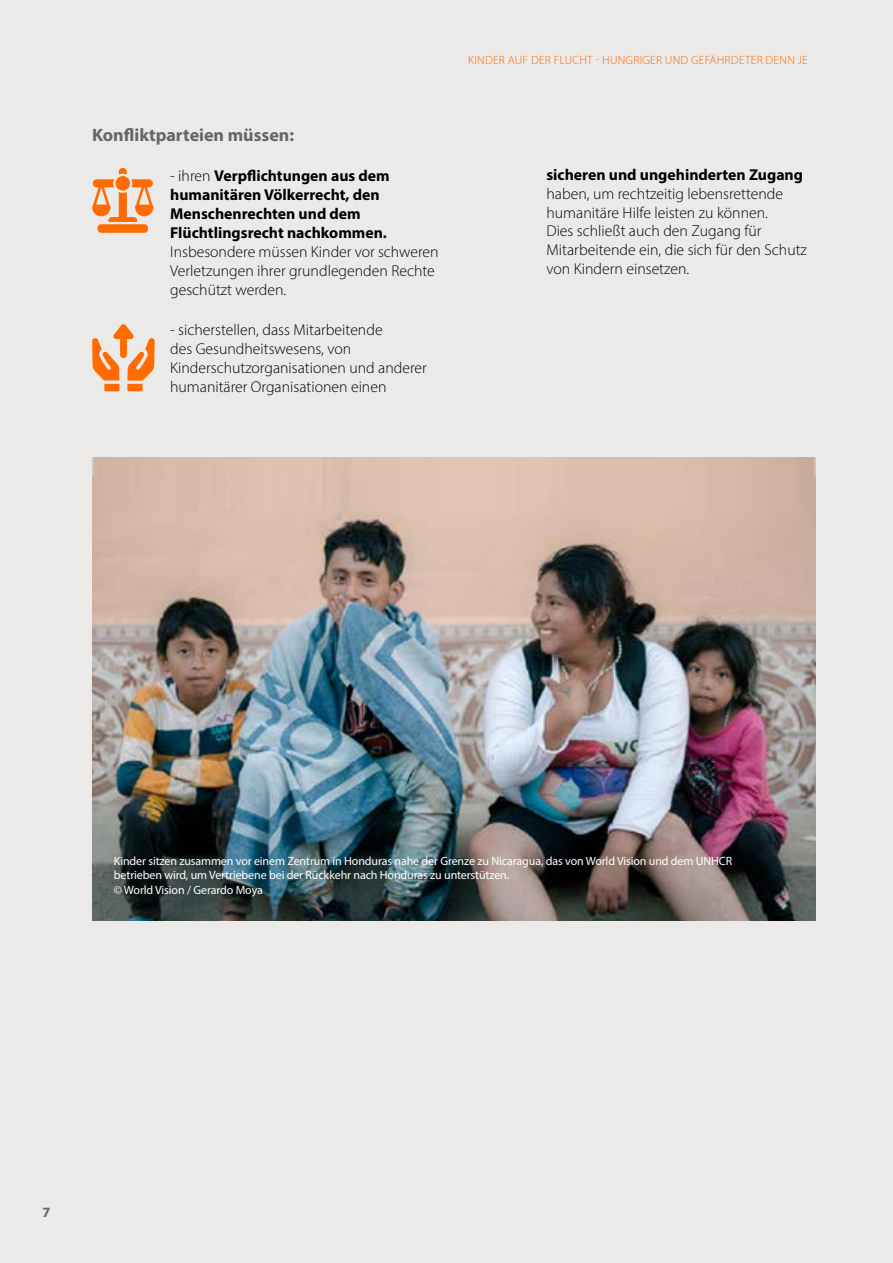
<style>
.page{position:relative;width:893px;height:1263px;background:#ebeae9}
.page>*{position:absolute;margin:0;border:0;box-sizing:border-box;transform-origin:0 0}
.t1{font:700 18px "Myriad Pro";color:#666}
.t2{font:300 15.75px/18.9px "Myriad Pro";color:#000}
.t3{font:700 15.75px/18.9px "Myriad Pro";color:#000}
.t4{font:700 14.25px "Myriad Pro";color:#666766}
.t5{font:12px/14.4px "Myriad Pro";letter-spacing:-.01em;color:#fff}
.t6{font:300 12px "Myriad Pro";letter-spacing:.02em;color:#ff6b00}
.s1{font-weight:300}
</style>
<div class="page">
<svg style="left:92px;top:324px;width:63px;height:67px"></svg>
<img style="left:92px;top:457px;width:723px;height:464px">
<svg style="left:92px;top:168px;width:61px;height:65px"></svg>
<p class="t1" style="left:92px;top:123px;width:204px">Konfliktparteien müssen:</p>
<p class="t3" style="left:170px;top:166px;width:221px"><span class="s1">- ihren</span> Verpflichtungen aus dem humanitären Völkerrecht, den<br>Menschenrechten und dem<br>Flüchtlingsrecht nachkommen.</p>
<p class="t2" style="left:170px;top:242px;width:270px">Insbesondere müssen Kinder vor schweren<br>Verletzungen ihrer grundlegenden Rechte geschützt werden.</p>
<p class="t2" style="left:170px;top:320px;width:258px">- sicherstellen, dass Mitarbeitende<br>des Gesundheitswesens, von Kinderschutzorganisationen und anderer humanitärer Organisationen einen</p>
<p class="t6" style="left:468px;top:53px;width:341px">KINDER AUF DER FLUCHT - HUNGRIGER UND GEFÄHRDETER DENN JE</p>
<p class="t3" style="left:546px;top:164px;width:258px">sicheren und ungehinderten Zugang</p>
<p class="t2" style="left:546px;top:184px;width:262px">haben, um rechtzeitig lebensrettende humanitäre Hilfe leisten zu können.<br>Dies schließt auch den Zugang für Mitarbeitende ein, die sich für den Schutz von Kindern einsetzen.</p>
<p class="t5" style="left:114px;top:853px;width:620px">Kinder sitzen zusammen vor einem Zentrum in Honduras nahe der Grenze zu Nicaragua, das von World Vision und dem UNHCR betrieben wird, um Vertriebene bei der Rückkehr nach Honduras zu unterstützen.<br>© World Vision / Gerardo Moya</p>
<p class="t4" style="left:43px;top:1203px;width:9px">7</p>
</div>
